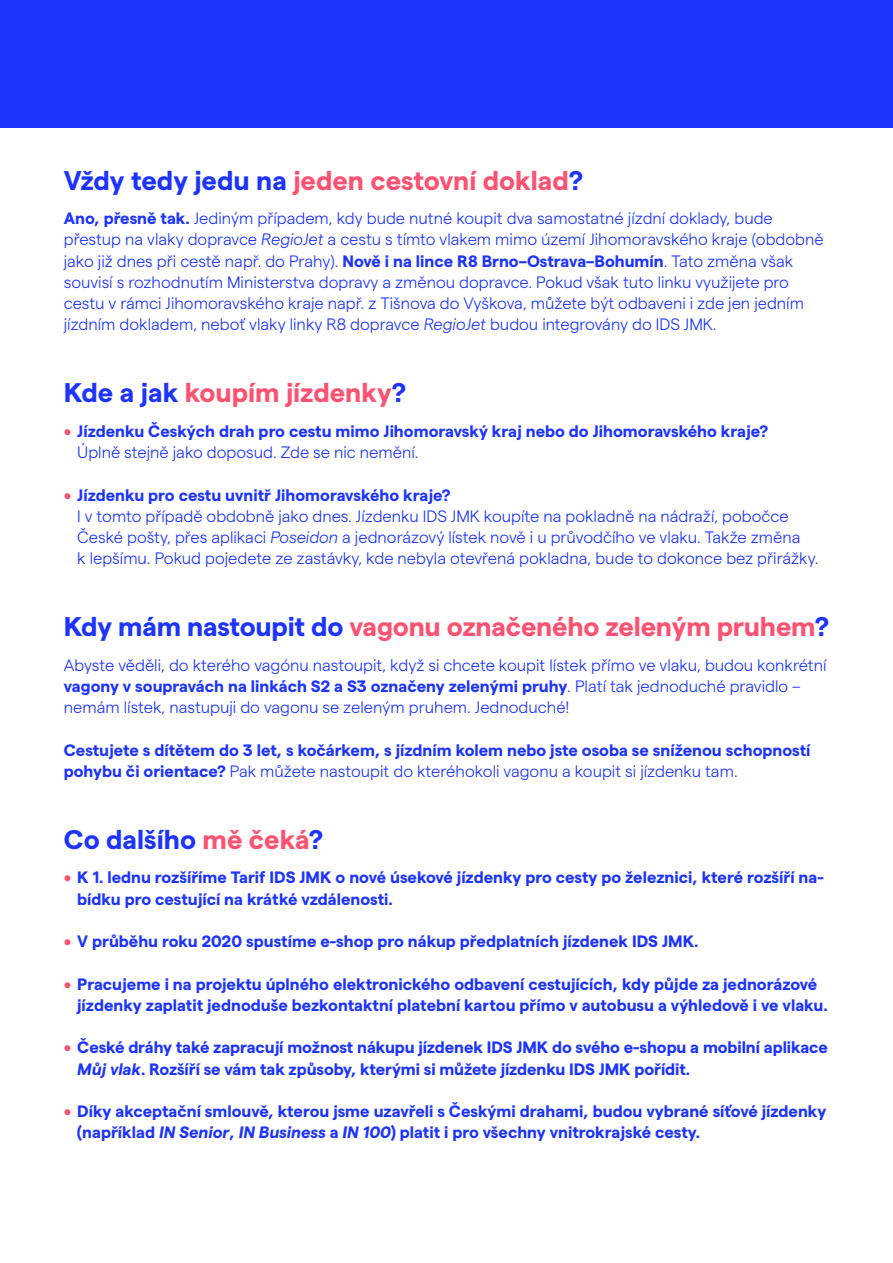
<style>
.page{position:relative;width:893px;height:1263px;background:#fff}
.page>*{position:absolute;margin:0;border:0;box-sizing:border-box;transform-origin:0 0}
.t1{font:700 27px "Matter SQ";letter-spacing:-.01em;color:#fb5271}
.t2{font:700 27px "Matter SQ";color:#1d34fe}
.t3{font:300 16.5px/21.3px "Matter SQ";color:#1d34fe}
.t4{font:700 16.5px/21.3px "Matter SQ";color:#1d34fe}
.s1{color:#1d34fe}
.s2{font-weight:700}
.s3{font-style:italic}
.s4{color:#fb5271}
.s5{font-weight:300}
</style>
<div class="page">
<div style="left:0;top:0;width:893px;height:128px;background:#1d34fe"></div>
<h1 class="t1" style="left:64px;top:160px;width:521px"><span class="s1">Vždy tedy jedu na</span> jeden cestovní doklad<span class="s1">?</span></h1>
<p class="t3" style="left:64px;top:206px;width:761px"><span class="s2">Ano, přesně tak.</span> Jediným případem, kdy bude nutné koupit dva samostatné jízdní doklady, bude přestup na vlaky dopravce <span class="s3">RegioJet</span> a cestu s tímto vlakem mimo území Jihomoravského kraje (obdobně jako již dnes při cestě např. do Prahy). <span class="s2">Nově i na lince R8 Brno–Ostrava–Bohumín</span>. Tato změna však souvisí s rozhodnutím Ministerstva dopravy a změnou dopravce. Pokud však tuto linku využijete pro cestu v rámci Jihomoravského kraje např. z Tišnova do Vyškova, můžete být odbaveni i zde jen jedním jízdním dokladem, neboť vlaky linky R8 dopravce <span class="s3">RegioJet</span> budou integrovány do IDS JMK.</p>
<h1 class="t1" style="left:64px;top:372px;width:344px"><span class="s1">Kde a jak</span> koupím jízdenky<span class="s1">?</span></h1>
<p class="t4" style="left:77px;top:419px;width:692px;text-indent:-13px"><span class="s4">•</span> Jízdenku Českých drah pro cestu mimo Jihomoravský kraj nebo do Jihomoravského kraje?<br><span class="s5">Úplně stejně jako doposud. Zde se nic nemění.</span></p>
<p class="t3" style="left:77px;top:483px;width:743px;text-indent:-13px"><span class="s4">•</span> <span class="s2">Jízdenku pro cestu uvnitř Jihomoravského kraje?<br></span>I v tomto případě obdobně jako dnes. Jízdenku IDS JMK koupíte na pokladně na nádraží, pobočce České pošty, přes aplikaci <span class="s3">Poseidon</span> a jednorázový lístek nově i u průvodčího ve vlaku. Takže změna<br>k lepšímu. Pokud pojedete ze zastávky, kde nebyla otevřená pokladna, bude to dokonce bez přirážky.</p>
<h1 class="t1" style="left:64px;top:606px;width:767px"><span class="s1">Kdy mám nastoupit do</span> vagonu označeného zeleným pruhem<span class="s1">?</span></h1>
<p class="t3" style="left:64px;top:653px;width:764px">Abyste věděli, do kterého vagónu nastoupit, když si chcete koupit lístek přímo ve vlaku, budou konkrétní <span class="s2">vagony v soupravách na linkách S2 a S3 označeny zelenými pruhy</span>. Platí tak jednoduché pravidlo – nemám lístek, nastupuji do vagonu se zeleným pruhem. Jednoduché!</p>
<p class="t4" style="left:64px;top:738px;width:748px">Cestujete s dítětem do 3 let, s kočárkem, s jízdním kolem nebo jste osoba se sníženou schopností pohybu či orientace? <span class="s5">Pak můžete nastoupit do kteréhokoli vagonu a koupit si jízdenku tam.</span></p>
<h1 class="t2" style="left:64px;top:819px;width:261px">Co dalšího <span class="s4">mě čeká</span>?</h1>
<p class="t4" style="left:77px;top:865px;width:748px;text-indent:-13px"><span class="s4">•</span> K 1. lednu rozšíříme Tarif IDS JMK o nové úsekové jízdenky pro cesty po železnici, které rozšíří na&shy;bídku pro cestující na krátké vzdálenosti.</p>
<p class="t4" style="left:64px;top:929px;width:636px"><span class="s4">•</span> V průběhu roku 2020 spustíme e-shop pro nákup předplatních jízdenek IDS JMK.</p>
<p class="t4" style="left:77px;top:972px;width:752px;text-indent:-13px"><span class="s4">•</span> Pracujeme i na projektu úplného elektronického odbavení cestujících, kdy půjde za jednorázové jízdenky zaplatit jednoduše bezkontaktní platební kartou přímo v autobusu a výhledově i ve vlaku.</p>
<p class="t4" style="left:77px;top:1035px;width:752px;text-indent:-13px"><span class="s4">•</span> České dráhy také zapracují možnost nákupu jízdenek IDS JMK do svého e-shopu a mobilní aplikace<br><span class="s3">Můj vlak</span>. Rozšíří se vám tak způsoby, kterými si můžete jízdenku IDS JMK pořídit.</p>
<p class="t4" style="left:77px;top:1099px;width:751px;text-indent:-13px"><span class="s4">•</span> Díky akceptační smlouvě, kterou jsme uzavřeli s Českými drahami, budou vybrané síťové jízdenky (například <span class="s3">IN Senior</span>, <span class="s3">IN Business</span> a <span class="s3">IN 100</span>) platit i pro všechny vnitrokrajské cesty.</p>
</div>
